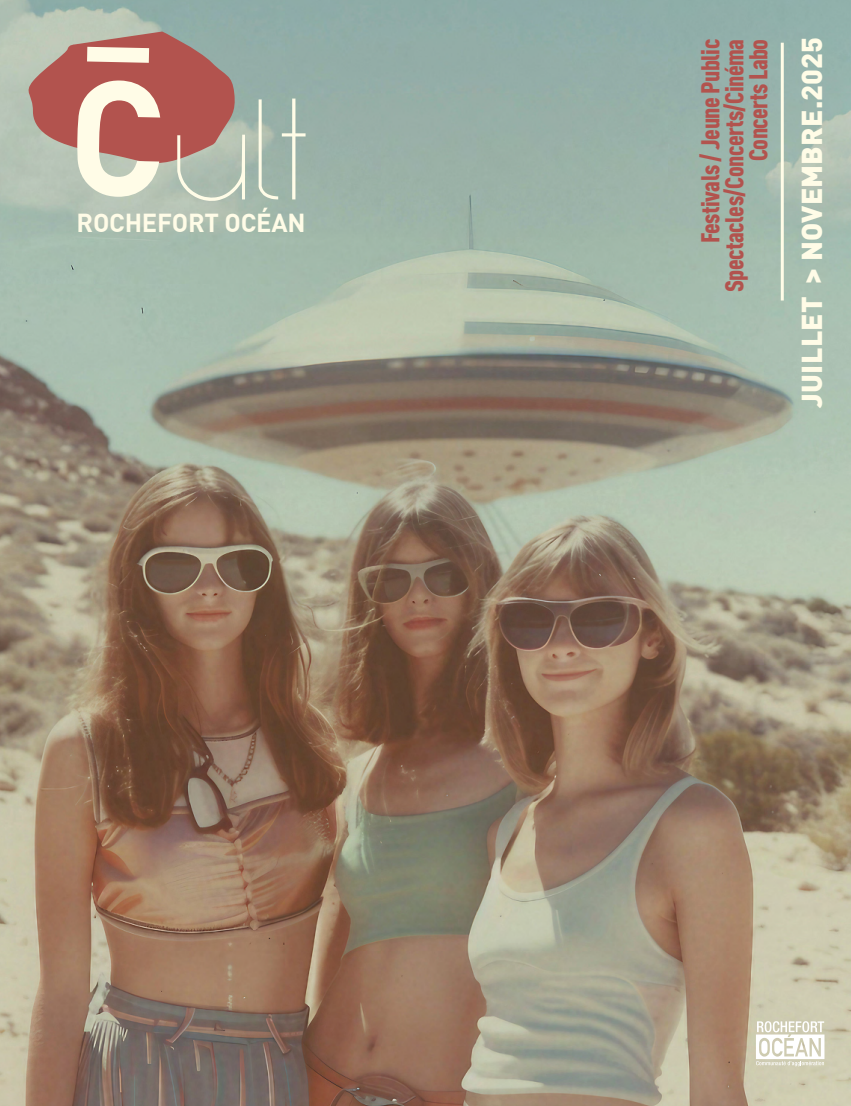
<style>
.page{position:relative;width:851px;height:1106px;background:#fff}
.page>*{position:absolute;margin:0;border:0;box-sizing:border-box;transform-origin:0 0}
.t1{font:121.5px "Arual";color:#fffce7}
.t2{font:900 28.5px "DINOT";letter-spacing:.01em;color:#fffce7}
.t3{font:900 condensed 25.5px/24px "DINOT";letter-spacing:-.02em;color:#b2534e;text-align:right}
.t4{font:25.5px "DIN Bold";letter-spacing:-.01em;color:#fffce7}
</style>
<div class="page">
<img style="left:0;top:0;width:850px;height:1106px">
<svg style="left:23px;top:32px;width:213px;height:165px;background:#bd958a"></svg>
<svg style="left:755px;top:1021px;width:69px;height:45px"></svg>
<hr style="left:780px;top:43px;width:3px;height:257px;background:#fffce7">
<h1 class="t1" style="left:171px;top:75px;width:139px">ult</h1>
<p class="t4" style="left:77px;top:206px;width:230px">ROCHEFORT OCÉAN</p>
<p class="t3" style="left:698px;top:292px;width:255px;rotate:-90deg">Festivals / Jeune Public<br>Spectacles/Concerts/Cinéma<br>Concerts Labo</p>
<p class="t2" style="left:792px;top:408px;width:372px;rotate:-90deg">JUILLET &gt; NOVEMBRE.2025</p>
</div>
